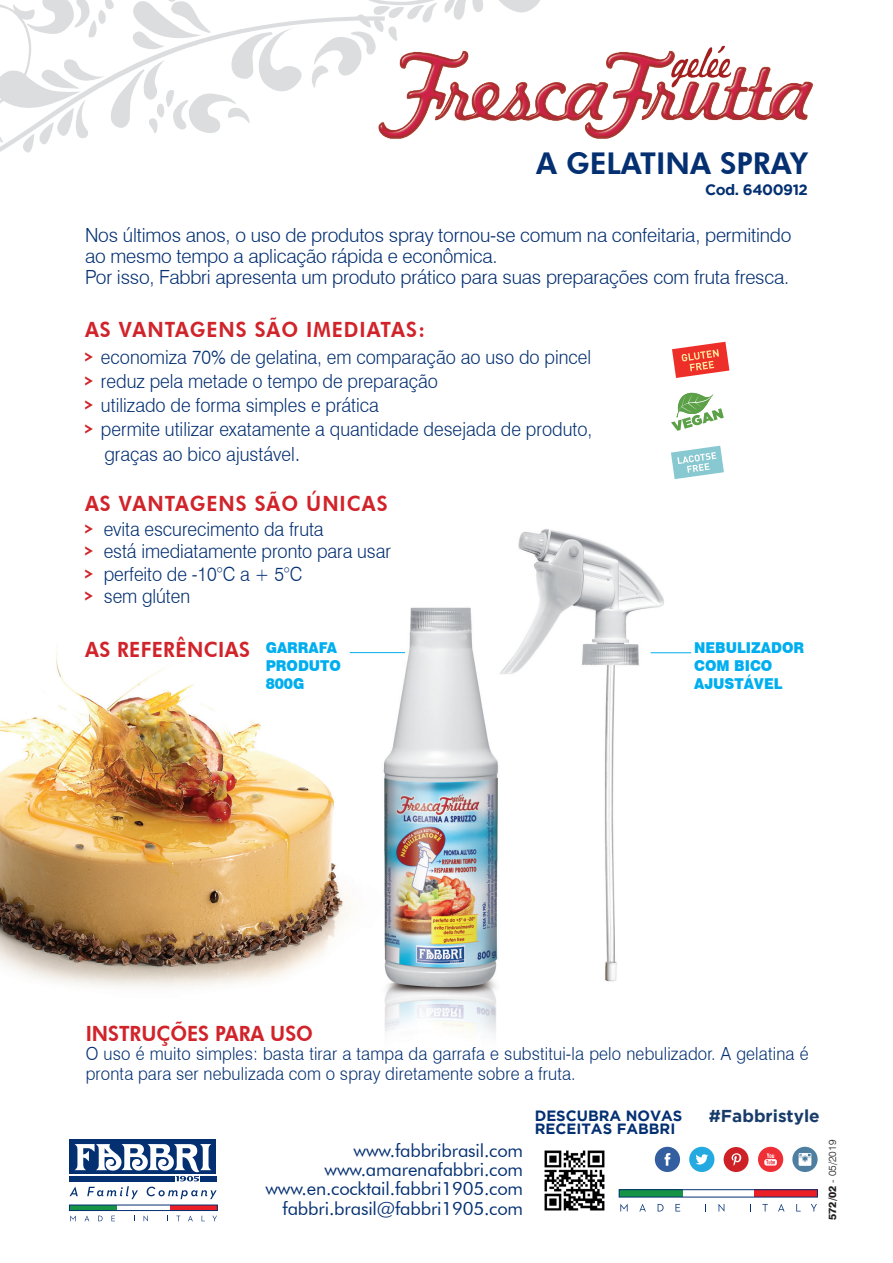
<style>
.page{position:relative;width:893px;height:1263px;background:#fff}
.page>*{position:absolute;margin:0;border:0;box-sizing:border-box;transform-origin:0 0}
.t1{font:800 30px "Futura BT";color:#043072}
.t2{font:800 21px "Futura BT";letter-spacing:.05em;color:#d1232a;scale:.93 1}
.t3{font:800 21px "Futura BT";letter-spacing:-.005em;color:#d1232a;scale:.93 1}
.t4{font:800 21px "Futura BT";letter-spacing:.03em;color:#d1232a;scale:.93 1}
.t5{font:300 19.5px "Swiss 721 BT";letter-spacing:-.005em;color:#043072;scale:.93 1}
.t6{font:300 19.5px/21px "Swiss 721 BT";letter-spacing:-.005em;color:#043072}
.t7{font:18.3px "Futura BT";letter-spacing:-.01em;color:#043072}
.t8{font:300 18px/19.5px "Swiss 721 BT";letter-spacing:.01em;color:#043072;scale:.93 1}
.t9{font:700 17.25px "Gotham";color:#183c6a}
.t10{font:900 15px/18px "Swiss 721 BT";letter-spacing:-.005em;color:#00aeef;scale:.93 1}
.t11{font:700 15px "Gotham";letter-spacing:-.03em;color:#043072}
.t12{font:700 14.85px "Gotham";color:#043072}
.t13{font:300 10.5px "Swiss 721 BT";color:#231f20}
.s1{font-family:"Folks";font-weight:700;color:#d1232a}
.s2{font-size:22.5px}
.s3{font-weight:800}
</style>
<div class="page">
<img style="left:0;top:341px;width:818px;height:881px">
<hr style="left:350px;top:652px;width:55px;height:1px;background:#00aeef">
<hr style="left:651px;top:652px;width:40px;height:1px;background:#00aeef">
<img style="left:543px;top:45px;width:270px;height:94px">
<svg style="left:0;top:0;width:543px;height:153px"></svg>
<svg style="left:672px;top:342px;width:57px;height:36px"></svg>
<svg style="left:671px;top:446px;width:53px;height:33px"></svg>
<svg style="left:671px;top:393px;width:53px;height:38px"></svg>
<svg style="left:620px;top:1204px;width:8px;height:7px"></svg>
<svg style="left:639px;top:1204px;width:7px;height:7px"></svg>
<svg style="left:658px;top:1204px;width:5px;height:7px"></svg>
<svg style="left:675px;top:1204px;width:5px;height:7px"></svg>
<svg style="left:718px;top:1204px;width:6px;height:7px"></svg>
<svg style="left:762px;top:1204px;width:6px;height:7px"></svg>
<svg style="left:778px;top:1204px;width:6px;height:7px"></svg>
<svg style="left:796px;top:1204px;width:5px;height:7px"></svg>
<svg style="left:811px;top:1204px;width:6px;height:7px"></svg>
<div style="left:619px;top:1190px;width:198px;height:7px;background:#fff"></div>
<div style="left:619px;top:1190px;width:64px;height:7px;background:#159446"></div>
<div style="left:754px;top:1190px;width:63px;height:7px;background:#eb1d25"></div>
<div style="left:619px;top:1189px;width:199px;height:8px;border:1px solid #043072"></div>
<svg style="left:792px;top:1147px;width:26px;height:25px"></svg>
<svg style="left:799px;top:1153px;width:12px;height:13px"></svg>
<svg style="left:655px;top:1147px;width:25px;height:25px"></svg>
<svg style="left:689px;top:1147px;width:25px;height:25px"></svg>
<svg style="left:724px;top:1147px;width:25px;height:25px"></svg>
<svg style="left:758px;top:1147px;width:25px;height:25px"></svg>
<svg style="left:70px;top:1215px;width:6px;height:6px"></svg>
<svg style="left:85px;top:1215px;width:4px;height:6px"></svg>
<svg style="left:98px;top:1216px;width:5px;height:5px"></svg>
<svg style="left:111px;top:1216px;width:4px;height:5px"></svg>
<svg style="left:144px;top:1215px;width:4px;height:6px"></svg>
<svg style="left:176px;top:1216px;width:4px;height:5px"></svg>
<svg style="left:188px;top:1215px;width:5px;height:6px"></svg>
<svg style="left:202px;top:1216px;width:3px;height:5px"></svg>
<svg style="left:212px;top:1216px;width:5px;height:5px"></svg>
<div style="left:69px;top:1205px;width:148px;height:5px;background:#fff"></div>
<div style="left:69px;top:1205px;width:48px;height:5px;background:#159446"></div>
<div style="left:170px;top:1205px;width:47px;height:5px;background:#eb1d25"></div>
<div style="left:68px;top:1138px;width:150px;height:45px;background:#fff"></div>
<div style="left:69px;top:1176px;width:106px;height:5px;background:#043072"></div>
<div style="left:69px;top:1139px;width:147px;height:35px;background:#043072"></div>
<svg style="left:70px;top:1144px;width:147px;height:55px"></svg>
<img style="left:535px;top:1142px;width:78px;height:78px">
<p class="t1" style="left:536px;top:145px;width:273px">A GELATINA SPRAY</p>
<p class="t11" style="left:705px;top:181px;width:104px">Cod. 6400912</p>
<p class="t6" style="left:85px;top:225px;width:708px">Nos últimos anos, o uso de produtos spray tornou-se comum na confeitaria, permitindo ao mesmo tempo a aplicação rápida e econômica.<br>Por isso, Fabbri apresenta um produto prático para suas preparações com fruta fresca.</p>
<p class="t2" style="left:85px;top:317px;width:367px">AS VANTAGENS SÃO IMEDIATAS:</p>
<p class="t5" style="left:85px;top:345px;width:546px"><span class="s1">&gt;</span> economiza 70% de gelatina, em comparação ao uso do pincel</p>
<p class="t5" style="left:85px;top:369px;width:381px"><span class="s1">&gt;</span> reduz pela metade o tempo de preparação</p>
<p class="t5" style="left:85px;top:393px;width:318px"><span class="s1">&gt;</span> utilizado de forma simples e prática</p>
<p class="t5" style="left:85px;top:418px;width:547px"><span class="s1">&gt;</span> permite utilizar exatamente a quantidade desejada de produto,</p>
<p class="t5" style="left:104px;top:442px;width:212px">graças ao bico ajustável<span class="s2">.</span></p>
<p class="t2" style="left:85px;top:491px;width:327px">AS VANTAGENS SÃO ÚNICAS</p>
<p class="t5" style="left:85px;top:517px;width:258px"><span class="s1">&gt;</span> evita escurecimento da fruta</p>
<p class="t5" style="left:85px;top:539px;width:330px"><span class="s1">&gt;</span> está imediatamente pronto para usar</p>
<p class="t5" style="left:85px;top:562px;width:235px"><span class="s1">&gt;</span> perfeito de -10°C a + 5°C</p>
<p class="t5" style="left:85px;top:584px;width:115px"><span class="s1">&gt;</span> sem glúten</p>
<p class="t4" style="left:85px;top:637px;width:179px">AS REFERÊNCIAS</p>
<p class="t10" style="left:266px;top:639px;width:82px">GARRAFA<br>PRODUTO</p>
<p class="t10" style="left:266px;top:675px;width:43px">800G</p>
<p class="t10" style="left:694px;top:639px;width:120px">NEBULIZADOR<br>COM BICO<br>AJUSTÁVEL</p>
<p class="t3" style="left:86px;top:1020px;width:246px">INSTRUÇÕES PARA USO</p>
<p class="t8" style="left:86px;top:1044px;width:779px">O uso é muito simples: basta tirar a tampa da garrafa e substitui-la pelo nebulizador. A gelatina é pronta para ser nebulizada com o spray diretamente sobre a fruta.</p>
<p class="t7" style="left:354px;top:1139px;width:171px">www.fabbribrasil.com</p>
<p class="t7" style="left:325px;top:1158px;width:200px">www.amarenafabbri.com</p>
<p class="t7" style="left:265px;top:1178px;width:259px">www.en.cocktail.fabbri1905.com</p>
<p class="t7" style="left:283px;top:1197px;width:242px">fabbri.brasil@fabbri1905.com</p>
<p class="t12" style="left:535px;top:1107px;width:149px">DESCUBRA NOVAS</p>
<p class="t12" style="left:535px;top:1120px;width:142px">RECEITAS FABBRI</p>
<p class="t9" style="left:709px;top:1106px;width:112px">#Fabbristyle</p>
<p class="t13" style="left:826px;top:1220px;width:82px;rotate:-90deg"><span class="s3">572/02</span> - 05/2019</p>
</div>
